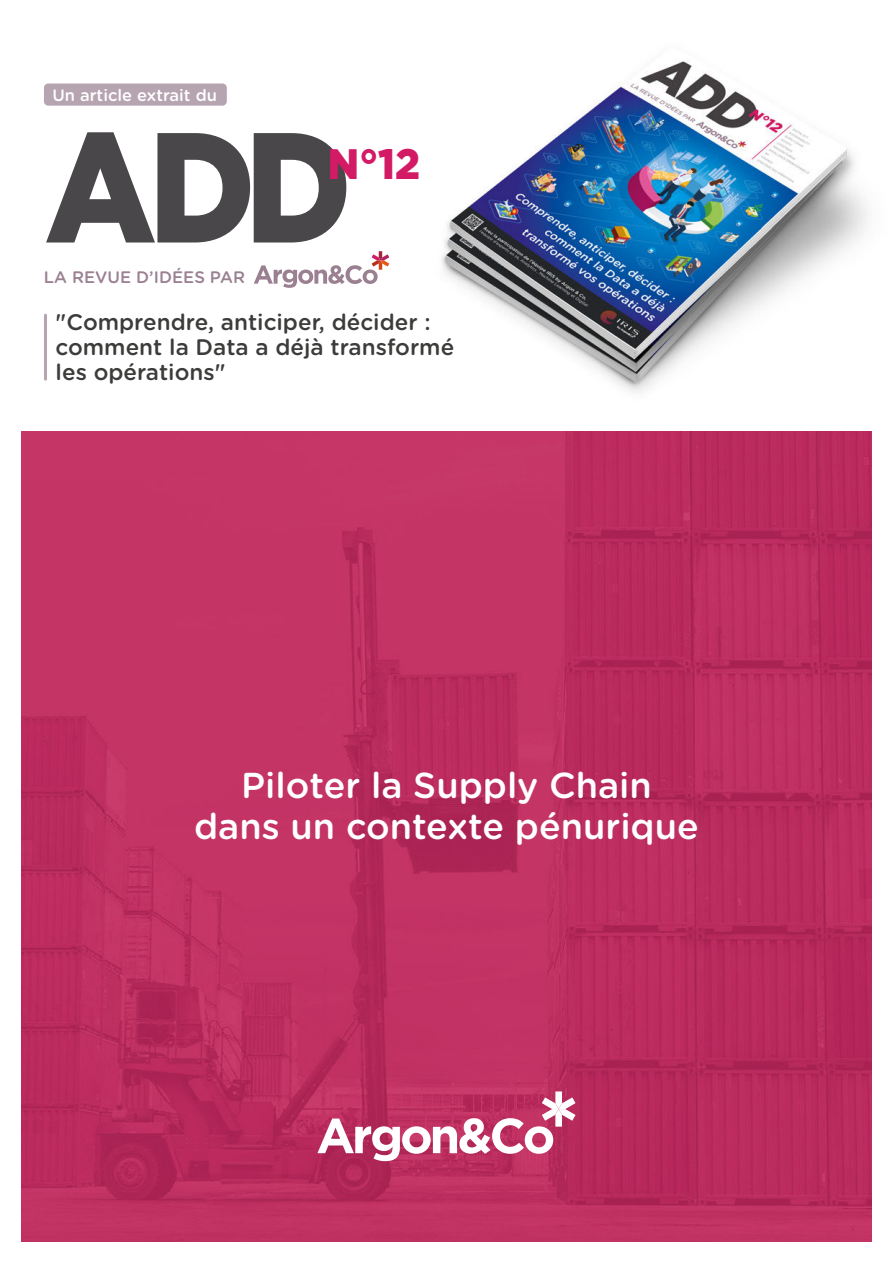
<style>
.page{position:relative;width:893px;height:1263px;background:#fff}
.page>*{position:absolute;margin:0;border:0;box-sizing:border-box;transform-origin:0 0}
.t1{font:900 156.3px "Gotham";color:#494749;scale:.89 1}
.t2{font:900 42.6px "Gotham";color:#d31a64;scale:.94 1}
.t3{font:500 36px/40.5px "Gotham Rounded";color:#fff;text-align:center}
.t4{font:500 22.5px/25.5px "Gotham Rounded";color:#3c3c3b}
.t5{font:500 16.65px "Gotham Rounded";color:#9a8091}
.t6{font:500 16.5px "Gotham Rounded";color:#fff}
</style>
<div class="page">
<img style="left:21px;top:432px;width:851px;height:810px">
<img style="left:442px;top:61px;width:426px;height:332px">
<svg style="left:254px;top:251px;width:135px;height:37px"></svg>
<div style="left:44px;top:84px;width:183px;height:22px;background:#b7a4b1;border-radius:4px"></div>
<hr style="left:44px;top:315px;width:3px;height:64px;background:#b7a4b1">
<svg style="left:317px;top:1091px;width:259px;height:70px"></svg>
<p class="t6" style="left:52px;top:86px;width:166px">Un article extrait du</p>
<h1 class="t1" style="left:45px;top:117px;width:346px">ADD</h1>
<h2 class="t2" style="left:328px;top:145px;width:99px">N°12</h2>
<p class="t5" style="left:44px;top:268px;width:203px">LA REVUE D’IDÉES PAR</p>
<p class="t4" style="left:56px;top:309px;width:400px">"Comprendre, anticiper, décider : comment la Data a déjà transformé les opérations"</p>
<h3 class="t3" style="left:194px;top:765px;width:506px">Piloter la Supply Chain dans un contexte pénurique</h3>
</div>
